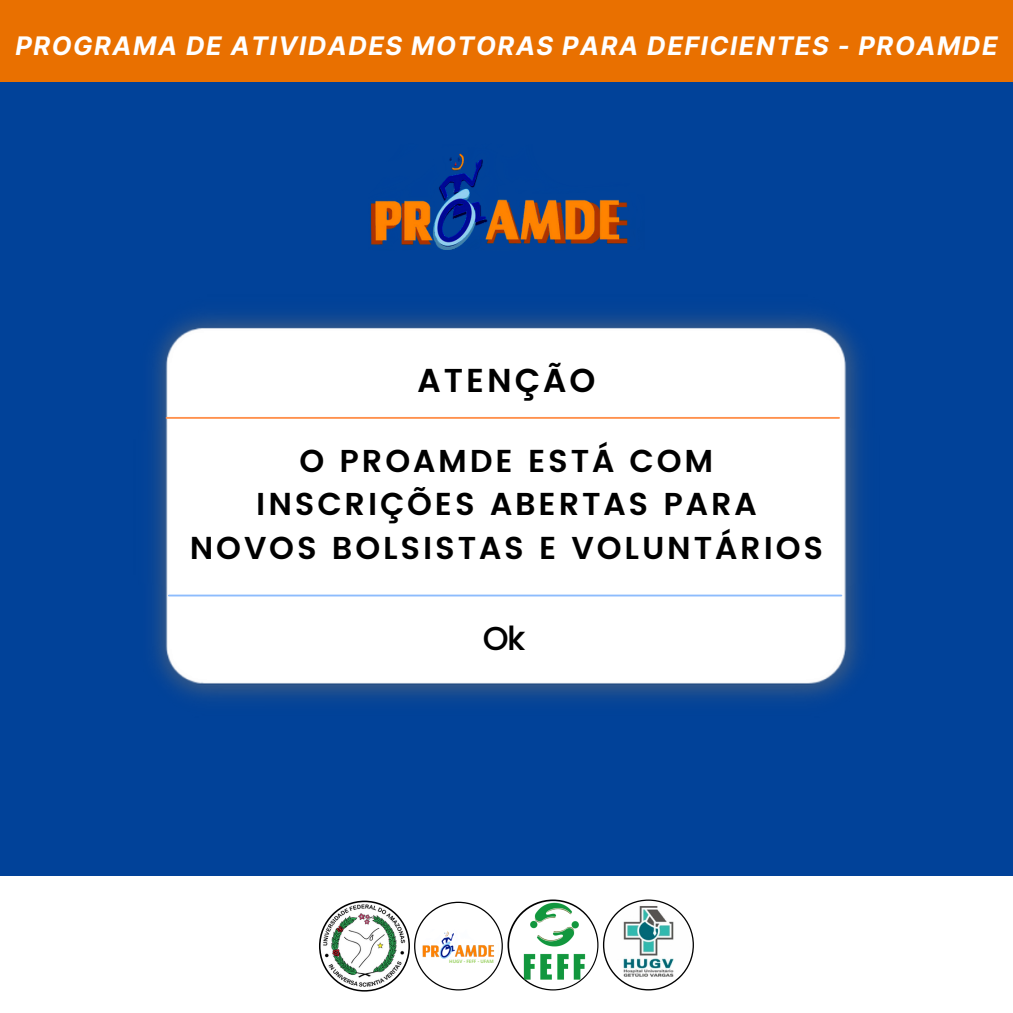
<style>
.page{position:relative;width:1013px;height:1013px;background:#fff}
.page>*{position:absolute;margin:0;border:0;box-sizing:border-box;transform-origin:0 0}
.t1{font:600 33px "Poppins";letter-spacing:.09em;color:#000}
.t2{font:500 33px "Poppins";color:#000}
.t3{font:600 31.62px/43.8px "Poppins";letter-spacing:.09em;color:#000;text-align:center}
.t4{font:italic 700 25.5px "Inter";letter-spacing:.06em;color:#fff}
.t5{font:700 4.62px "Open Sans";color:#9bd164}
</style>
<div class="page">
<div style="left:0;top:0;width:1012px;height:1012px;background:#014299"></div>
<div style="left:0;top:0;width:1012px;height:82px;background:#e97000"></div>
<div style="left:0;top:876px;width:1012px;height:136px;background:#fff"></div>
<svg style="left:319px;top:899px;width:375px;height:92px"></svg>
<div style="left:415px;top:903px;width:86px;height:86px;background:#fff;border-radius:50%"></div>
<img style="left:422px;top:928px;width:76px;height:31px">
<img style="left:154px;top:315px;width:707px;height:384px">
<hr style="left:166px;top:417px;width:673px;height:2px;background:#ff914d">
<hr style="left:169px;top:594px;width:672px;height:2px;background:#8dbcfd">
<img style="left:373px;top:153px;width:255px;height:97px">
<p class="t4" style="left:15px;top:30px;width:983px">PROGRAMA DE ATIVIDADES MOTORAS PARA DEFICIENTES - PROAMDE</p>
<p class="t1" style="left:417px;top:361px;width:179px">ATENÇÃO</p>
<p class="t3" style="left:190px;top:439px;width:635px">O PROAMDE ESTÁ COM<br>INSCRIÇÕES ABERTAS PARA<br>NOVOS BOLSISTAS E VOLUNTÁRIOS</p>
<p class="t2" style="left:483px;top:619px;width:44px">Ok</p>
<p class="t5" style="left:449px;top:958px;width:46px">HUGV - FEFF - UFAM</p>
</div>
